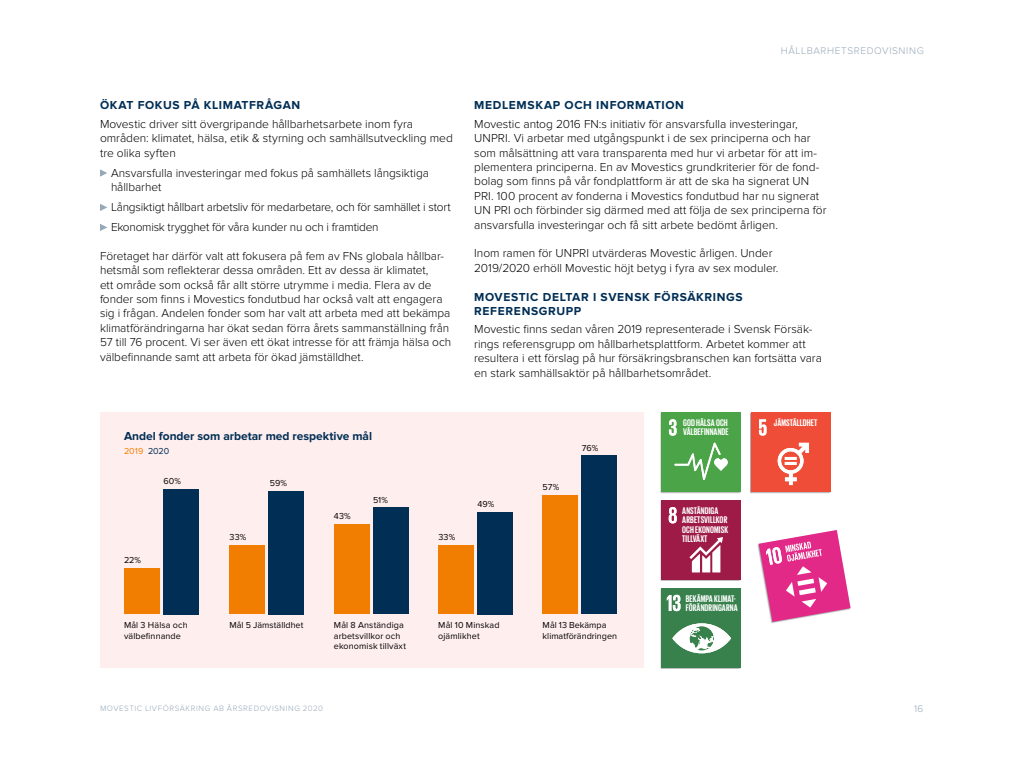
<style>
.page{position:relative;width:1024px;height:768px;background:#fff}
.page>*{position:absolute;margin:0;border:0;box-sizing:border-box;transform-origin:0 0}
.Brödtext_a{font:300 12px/14.4px "Proxima Nova";letter-spacing:-.005em;color:#000}
.Brödtext_a-2{font:700 12px/14.4px "Proxima Nova";letter-spacing:.05em;color:#012e55}
.Brödtext_a-3{font:700 12px "Proxima Nova";color:#012e55}
.Breadbrumb{font:300 10px "Proxima Nova";letter-spacing:.065em;color:#97a8b8}
.t1{font:700 9.9px/9.4px "Giorgio Sans";letter-spacing:.015em;color:#fff}
.t2{font:9px/10.8px "Proxima Nova";letter-spacing:.01em;color:#000}
.t3{font:9px "Proxima Nova";color:#f17e00}
.t4{font:300 8px "Proxima Nova";letter-spacing:.075em;color:#97a8b8}
.s1{color:#012e55}
</style>
<div class="page">
<div style="left:100px;top:413px;width:543px;height:255px;background:#fee"></div>
<div style="left:163px;top:489px;width:35px;height:125px;background:#012e55"></div>
<div style="left:124px;top:568px;width:35px;height:46px;background:#f17e00"></div>
<div style="left:269px;top:491px;width:35px;height:123px;background:#012e55"></div>
<div style="left:230px;top:545px;width:35px;height:69px;background:#f17e00"></div>
<div style="left:373px;top:508px;width:35px;height:106px;background:#012e55"></div>
<div style="left:334px;top:524px;width:35px;height:90px;background:#f17e00"></div>
<div style="left:477px;top:512px;width:36px;height:102px;background:#012e55"></div>
<div style="left:438px;top:545px;width:36px;height:69px;background:#f17e00"></div>
<div style="left:582px;top:456px;width:35px;height:158px;background:#012e55"></div>
<div style="left:543px;top:495px;width:35px;height:119px;background:#f17e00"></div>
<svg style="left:100px;top:169px;width:7px;height:8px"></svg>
<svg style="left:100px;top:204px;width:7px;height:7px"></svg>
<svg style="left:100px;top:224px;width:7px;height:7px"></svg>
<div style="left:750px;top:413px;width:81px;height:81px;background:#bbb"></div>
<div style="left:751px;top:413px;width:79px;height:79px;background:#ef4d38"></div>
<svg style="left:759px;top:419px;width:7px;height:17px"></svg>
<svg style="left:778px;top:443px;width:31px;height:42px"></svg>
<div style="left:660px;top:500px;width:81px;height:81px;background:#000;opacity:.35"></div>
<div style="left:661px;top:501px;width:80px;height:79px;background:#9e1b48"></div>
<svg style="left:669px;top:507px;width:8px;height:16px"></svg>
<svg style="left:689px;top:537px;width:34px;height:35px"></svg>
<div style="left:660px;top:413px;width:81px;height:81px;background:#bbb"></div>
<div style="left:661px;top:413px;width:80px;height:79px;background:#4ba548"></div>
<svg style="left:669px;top:419px;width:8px;height:17px"></svg>
<svg style="left:674px;top:443px;width:54px;height:37px"></svg>
<div style="left:660px;top:588px;width:81px;height:81px;background:#000;opacity:.35"></div>
<div style="left:661px;top:588px;width:80px;height:80px;background:#38804c"></div>
<svg style="left:667px;top:595px;width:13px;height:16px"></svg>
<svg style="left:672px;top:623px;width:59px;height:30px"></svg>
<div style="left:757px;top:530px;width:94px;height:93px;background:#000;opacity:.35"></div>
<svg style="left:759px;top:530px;width:92px;height:92px"></svg>
<p class="Brödtext_a-2" style="left:100px;top:99px;width:202px">ÖKAT FOKUS PÅ KLIMATFRÅGAN</p>
<p class="Brödtext_a" style="left:100px;top:117px;width:354px">Movestic driver sitt övergripande hållbarhetsarbete inom fyra områden: klimatet, hälsa, etik &amp; styrning och samhällsutveckling med tre olika syften</p>
<p class="Brödtext_a" style="left:111px;top:166px;width:320px">Ansvarsfulla investeringar med fokus på samhällets långsiktiga hållbarhet</p>
<p class="Brödtext_a" style="left:111px;top:200px;width:341px">Långsiktigt hållbart arbetsliv för medarbetare, och för samhället i stort</p>
<p class="Brödtext_a" style="left:111px;top:220px;width:269px">Ekonomisk trygghet för våra kunder nu och i framtiden</p>
<p class="Brödtext_a" style="left:100px;top:249px;width:353px">Företaget har därför valt att fokusera på fem av FNs globala hållbar&shy;hetsmål som reflekterar dessa områden. Ett av dessa är klimatet,<br>ett område som också får allt större utrymme i media. Flera av de fonder som finns i Movestics fondutbud har också valt att engagera sig i frågan. Andelen fonder som har valt att arbeta med att bekämpa klimatförändringarna har ökat sedan förra årets sammanställning från 57 till 76 procent. Vi ser även ett ökat intresse för att främja hälsa och välbefinnande samt att arbeta för ökad jämställdhet.</p>
<p class="Brödtext_a-3" style="left:124px;top:429px;width:250px">Andel fonder som arbetar med respektive mål</p>
<p class="t3" style="left:124px;top:446px;width:47px">2019 <span class="s1">2020</span></p>
<p class="t2" style="left:163px;top:476px;width:19px">60%</p>
<p class="t2" style="left:270px;top:478px;width:19px">59%</p>
<p class="t2" style="left:124px;top:555px;width:19px">22%</p>
<p class="t2" style="left:230px;top:532px;width:18px">33%</p>
<p class="t2" style="left:334px;top:511px;width:18px">43%</p>
<p class="t2" style="left:373px;top:495px;width:16px">51%</p>
<p class="t2" style="left:438px;top:532px;width:18px">33%</p>
<p class="Breadbrumb" style="left:781px;top:45px;width:145px">HÅLLBARHETSREDOVISNING</p>
<p class="Brödtext_a-2" style="left:474px;top:99px;width:211px">MEDLEMSKAP OCH INFORMATION</p>
<p class="Brödtext_a" style="left:474px;top:117px;width:354px">Movestic antog 2016 FN:s initiativ för ansvarsfulla investeringar, UNPRI. Vi arbetar med utgångspunkt i de sex principerna och har som målsättning att vara transparenta med hur vi arbetar för att im&shy;plementera principerna. En av Movestics grundkriterier för de fond&shy;bolag som finns på vår fondplattform är att de ska ha signerat UN PRI. 100 procent av fonderna i Movestics fondutbud har nu signerat UN PRI och förbinder sig därmed med att följa de sex principerna för ansvarsfulla investeringar och få sitt arbete bedömt årligen.</p>
<p class="Brödtext_a" style="left:474px;top:246px;width:306px">Inom ramen för UNPRI utvärderas Movestic årligen. Under<br>2019/2020 erhöll Movestic höjt betyg i fyra av sex moduler.</p>
<p class="Brödtext_a-2" style="left:474px;top:290px;width:270px">MOVESTIC DELTAR I SVENSK FÖRSÄKRINGS<br>REFERENSGRUPP</p>
<p class="Brödtext_a" style="left:474px;top:322px;width:349px">Movestic finns sedan våren 2019 representerade i Svensk Försäk&shy;rings referensgrupp om hållbarhetsplattform. Arbetet kommer att resultera i ett förslag på hur försäkringsbranschen kan fortsätta vara en stark samhällsaktör på hållbarhetsområdet.</p>
<p class="t2" style="left:477px;top:499px;width:19px">49%</p>
<p class="t2" style="left:543px;top:482px;width:18px">57%</p>
<p class="t2" style="left:582px;top:442px;width:18px">76%</p>
<p class="t1" style="left:683px;top:418px;width:47px">GOD HÄLSA OCH<br>VÄLBEFINNANDE</p>
<p class="t1" style="left:682px;top:506px;width:47px">ANSTÄNDIGA<br>ARBETSVILLKOR<br>OCH EKONOMISK<br>TILLVÄXT</p>
<p class="t1" style="left:686px;top:593px;width:53px">BEKÄMPA KLIMAT-<br>FÖRÄNDRINGARNA</p>
<p class="t1" style="left:774px;top:418px;width:45px">JÄMSTÄLLDHET</p>
<p class="t2" style="left:124px;top:620px;width:65px">Mål 3 Hälsa och välbefinnande</p>
<p class="t2" style="left:230px;top:620px;width:75px">Mål 5 Jämställdhet</p>
<p class="t2" style="left:334px;top:620px;width:74px">Mål 8 Anständiga arbetsvillkor och ekonomisk tillväxt</p>
<p class="t2" style="left:438px;top:620px;width:63px">Mål 10 Minskad ojämlikhet</p>
<p class="t2" style="left:543px;top:620px;width:76px">Mål 13 Bekämpa klimatförändringen</p>
<p class="t4" style="left:100px;top:703px;width:225px">MOVESTIC LIVFÖRSÄKRING AB ÅRSREDOVISNING 2020</p>
<p class="Breadbrumb" style="left:914px;top:703px;width:11px">16</p>
</div>
